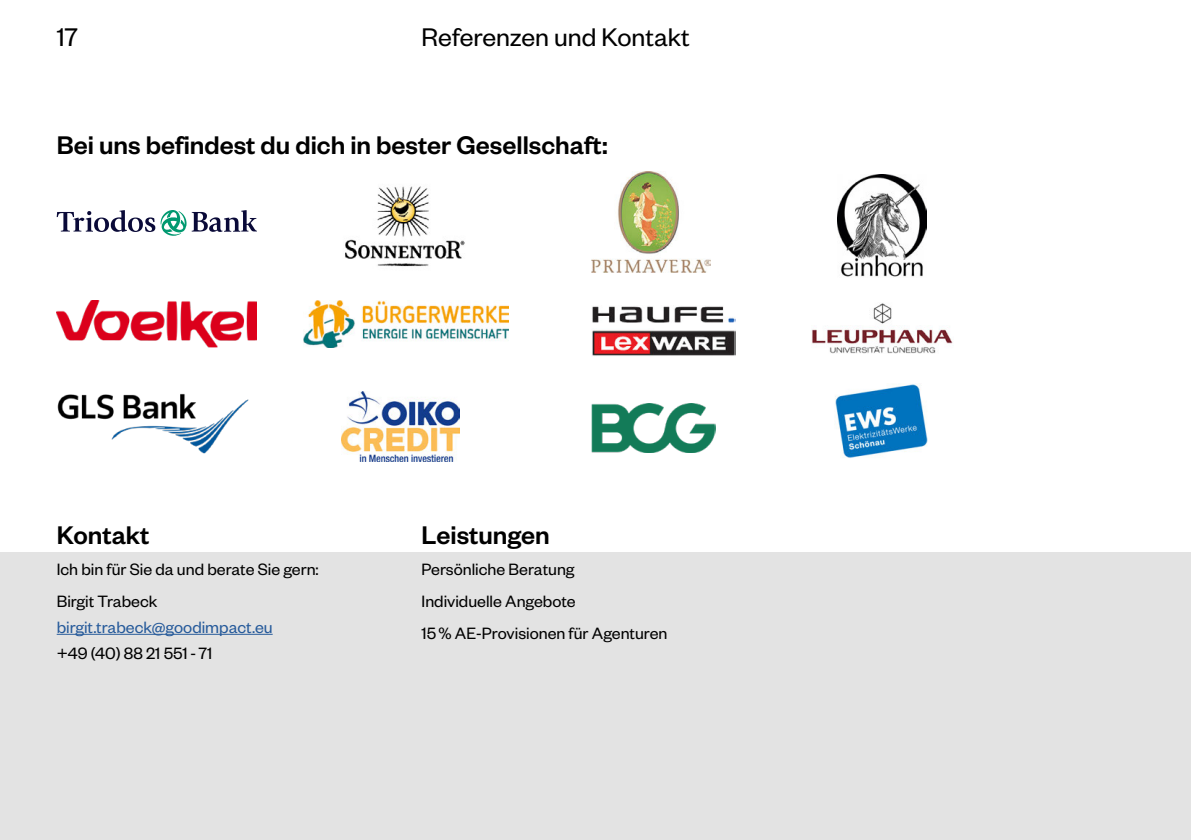
<style>
.page{position:relative;width:1191px;height:840px;background:#fff}
.page>*{position:absolute;margin:0;border:0;box-sizing:border-box;transform-origin:0 0}
.t1{font:500 28px "Founders Grotesk";color:#000}
.t2{font:28px "Founders Grotesk";color:#000}
.t3{font:18px/31.6px "Founders Grotesk";color:#000}
.t4{font:18px "Founders Grotesk";color:#275b9b}
</style>
<div class="page">
<div style="left:0;top:552px;width:1191px;height:287px;background:#e3e3e3"></div>
<svg style="left:161px;top:210px;width:25px;height:26px"></svg>
<svg style="left:57px;top:210px;width:98px;height:22px"></svg>
<svg style="left:192px;top:210px;width:65px;height:22px"></svg>
<img style="left:57px;top:393px;width:192px;height:61px">
<img style="left:341px;top:391px;width:118px;height:70px">
<img style="left:345px;top:186px;width:120px;height:81px">
<img style="left:592px;top:403px;width:124px;height:49px">
<img style="left:592px;top:306px;width:144px;height:50px">
<img style="left:812px;top:303px;width:141px;height:50px">
<img style="left:835px;top:384px;width:93px;height:74px">
<img style="left:592px;top:171px;width:118px;height:101px">
<img style="left:837px;top:175px;width:89px;height:102px">
<img style="left:304px;top:300px;width:204px;height:47px">
<hr style="left:57px;top:633px;width:216px;height:1px;background:#275b9b">
<img style="left:57px;top:300px;width:199px;height:48px">
<h1 class="t2" style="left:57px;top:20px;width:23px">17</h1>
<h1 class="t2" style="left:421px;top:20px;width:270px">Referenzen und Kontakt</h1>
<h1 class="t1" style="left:57px;top:128px;width:552px">Bei uns befindest du dich in bester Gesellschaft:</h1>
<h1 class="t1" style="left:57px;top:517px;width:94px">Kontakt</h1>
<p class="t3" style="left:57px;top:552px;width:264px">Ich bin für Sie da und berate Sie gern:<br>Birgit Trabeck</p>
<p class="t4" style="left:57px;top:616px;width:217px">birgit.trabeck@goodimpact.eu</p>
<p class="t3" style="left:57px;top:636px;width:157px">+49 (40) 88 21 551- 71</p>
<h1 class="t1" style="left:421px;top:517px;width:130px">Leistungen</h1>
<p class="t3" style="left:421px;top:552px;width:247px">Persönliche Beratung<br>Individuelle Angebote<br>15% AE-Provisionen für Agenturen</p>
</div>
